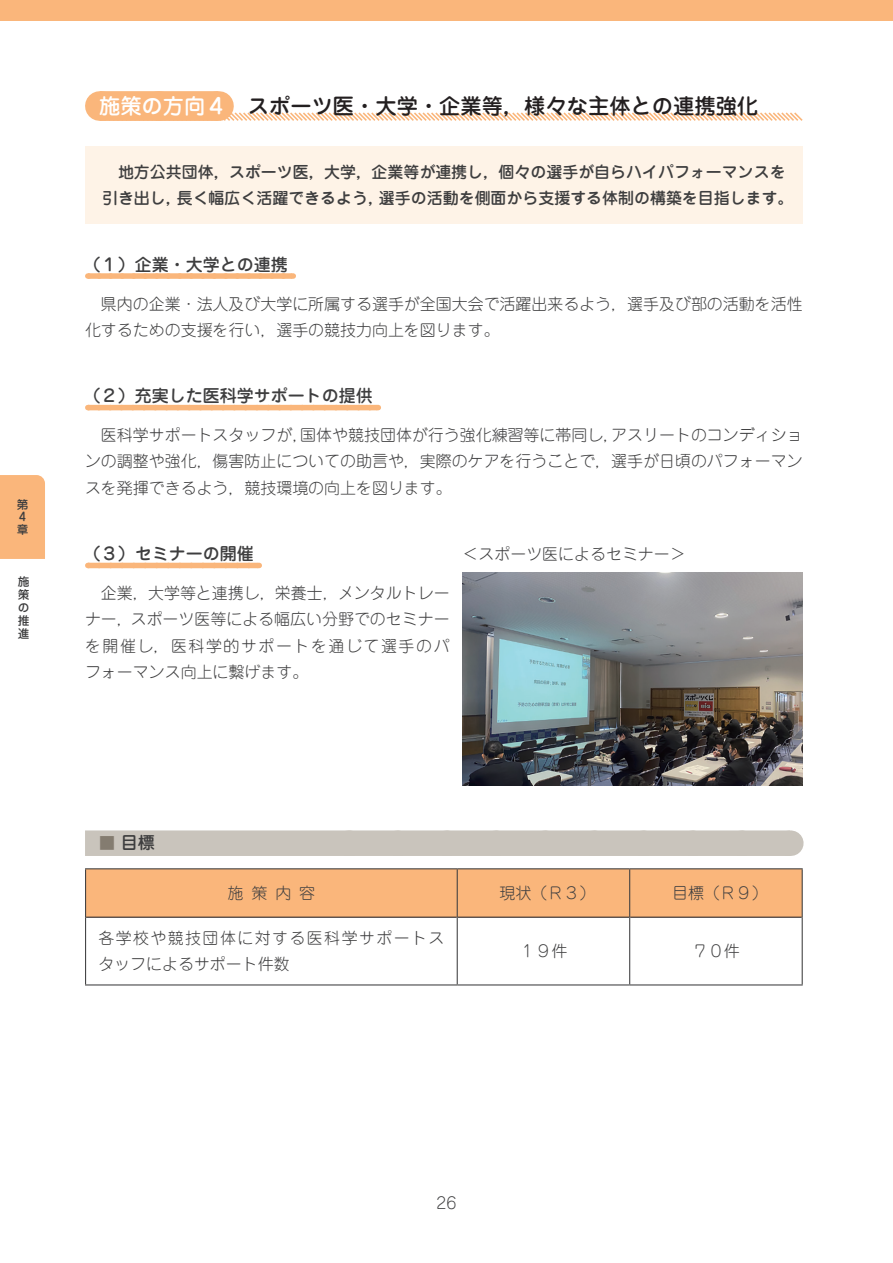
<style>
.page{position:relative;width:893px;height:1263px;background:#fff}
.page>*{position:absolute;margin:0;border:0;box-sizing:border-box;transform-origin:0 0}
.t1{font:500 21.3px "Jun 34 Pro";color:#231f20}
.t2{font:500 16.95px "Jun 34 Pro";color:#3e3e3f}
.t3{font:300 15.9px/26.2px "Jun 101 Pro";color:#3e3e3f;text-align:justify}
.t4{font:500 15.9px/26.2px "Jun 34 Pro";color:#3e3e3f;text-align:center}
.t5{font:300 15.9px/26.2px "Jun 101 Pro";letter-spacing:.09em;color:#3e3e3f}
.t6{font:500 11.7px/12.9px "Jun 34 Pro";color:#3e3e3f}
.s1{color:#fff}
.s2{font-size:15.9px;color:#847c70}
</style>
<div class="page">
<div style="left:0;top:475px;width:45px;height:84px;background:#fab67b"></div>
<div style="left:0;top:0;width:893px;height:21px;background:#fab67b"></div>
<svg style="left:96px;top:91px;width:707px;height:30px"></svg>
<hr style="left:100px;top:91px;width:1px;height:30px;background:#fab67b">
<hr style="left:218px;top:91px;width:1px;height:30px;background:#fab67b">
<div style="left:85px;top:146px;width:718px;height:78px;background:#fef3e7"></div>
<div style="left:88px;top:273px;width:204px;height:6px;background:#fab67b"></div>
<svg style="left:99px;top:273px;width:194px;height:6px"></svg>
<div style="left:88px;top:405px;width:289px;height:5px;background:#fab67b"></div>
<div style="left:88px;top:563px;width:170px;height:5px;background:#fab67b"></div>
<div style="left:85px;top:830px;width:705px;height:26px;background:#c9c4bc"></div>
<svg style="left:398px;top:830px;width:367px;height:1px"></svg>
<svg style="left:790px;top:830px;width:1px;height:26px"></svg>
<div style="left:86px;top:869px;width:716px;height:48px;background:#fab67b"></div>
<hr style="left:86px;top:917px;width:371px;height:1px;background:#231f20">
<hr style="left:458px;top:917px;width:171px;height:1px;background:#231f20">
<hr style="left:630px;top:917px;width:172px;height:1px;background:#231f20">
<hr style="left:85px;top:868px;width:372px;height:1px;background:#3e3e3f">
<hr style="left:85px;top:869px;width:1px;height:48px;background:#3e3e3f">
<hr style="left:457px;top:868px;width:173px;height:1px;background:#3e3e3f">
<hr style="left:457px;top:869px;width:1px;height:48px;background:#3e3e3f">
<hr style="left:630px;top:868px;width:173px;height:1px;background:#3e3e3f">
<hr style="left:629px;top:869px;width:1px;height:48px;background:#3e3e3f">
<hr style="left:802px;top:869px;width:1px;height:48px;background:#3e3e3f">
<hr style="left:85px;top:917px;width:1px;height:67px;background:#3e3e3f">
<hr style="left:457px;top:917px;width:1px;height:67px;background:#3e3e3f">
<hr style="left:629px;top:917px;width:1px;height:67px;background:#3e3e3f">
<hr style="left:802px;top:917px;width:1px;height:67px;background:#3e3e3f">
<hr style="left:85px;top:984px;width:372px;height:1px;background:#3e3e3f">
<hr style="left:457px;top:984px;width:173px;height:1px;background:#3e3e3f">
<hr style="left:630px;top:984px;width:173px;height:1px;background:#3e3e3f">
<img style="left:462px;top:572px;width:341px;height:213px">
<p class="t6" style="left:17px;top:496px;width:13px">第<br>4章</p>
<p class="t6" style="left:18px;top:574px;width:13px;text-align:justify">施策の推進</p>
<h1 class="t1" style="left:99px;top:89px;width:661px"><span class="s1">施策の方向４</span>　スポーツ医・大学・企業等，様々な主体との連携強化</h1>
<p class="t4" style="left:102px;top:157px;width:693px">地方公共団体，スポーツ医，大学，企業等が連携し，個々の選手が自らハイパフォーマンスを<br>引き出し，長く幅広く活躍できるよう，選手の活動を側面から支援する体制の構築を目指します。</p>
<p class="t2" style="left:84px;top:251px;width:206px">（１）企業・大学との連携</p>
<p class="t3" style="left:85px;top:289px;width:719px;text-indent:16px">県内の企業・法人及び大学に所属する選手が全国大会で活躍出来るよう，選手及び部の活動を活性化するための支援を行い，選手の競技力向上を図ります。</p>
<p class="t2" style="left:84px;top:382px;width:291px">（２）充実した医科学サポートの提供</p>
<p class="t3" style="left:85px;top:420px;width:719px;text-indent:16px">医科学サポートスタッフが，国体や競技団体が行う強化練習等に帯同し，アスリートのコンディションの調整や強化，傷害防止についての助言や，実際のケアを行うことで，選手が日頃のパフォーマンスを発揮できるよう，競技環境の向上を図ります。</p>
<p class="t2" style="left:84px;top:540px;width:172px">（３）セミナーの開催</p>
<p class="t3" style="left:85px;top:578px;width:366px;text-indent:16px">企業，大学等と連携し，栄養士，メンタルトレーナー，スポーツ医等による幅広い分野でのセミナーを開催し，医科学的サポートを通じて選手のパフォーマンス向上に繋げます。</p>
<p class="t3" style="left:463px;top:539px;width:225px">＜スポーツ医によるセミナー＞</p>
<p class="t2" style="left:99px;top:829px;width:57px"><span class="s2">■</span> 目標</p>
<p class="t3" style="left:228px;top:878px;width:89px">施策内容</p>
<p class="t3" style="left:500px;top:878px;width:97px">現状（Ｒ３）</p>
<p class="t3" style="left:672px;top:878px;width:97px">目標（Ｒ９）</p>
<p class="t5" style="left:98px;top:923px;width:348px">各学校や競技団体に対する医科学サポートスタッフによるサポート件数</p>
<p class="t3" style="left:520px;top:936px;width:49px">１９件</p>
<p class="t3" style="left:692px;top:936px;width:49px">７０件</p>
<p class="t3" style="left:436px;top:1188px;width:22px">26</p>
</div>
